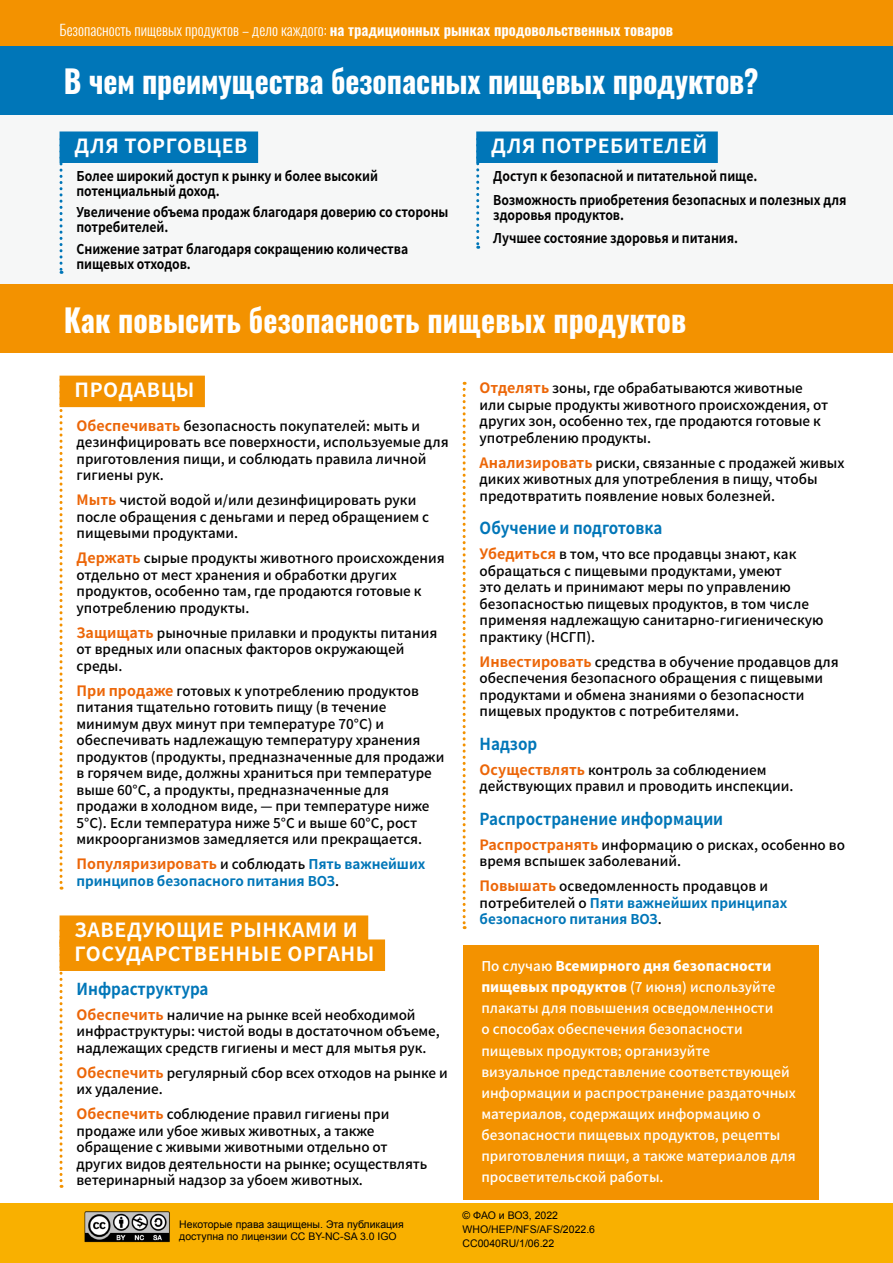
<style>
.page{position:relative;width:893px;height:1263px;background:#fff}
.page>*{position:absolute;margin:0;border:0;box-sizing:border-box;transform-origin:0 0}
.t1{font:700 31.5px "Oswald";letter-spacing:-.005em;color:#fff;scale:.95 1}
.t2{font:700 19.5px/24px "Noto Sans CJ Ksc";letter-spacing:.03em;color:#fff}
.t3{font:700 16.5px "Noto Sans CJ Ksc";color:#0076b8;scale:.92 1}
.t4{font:600 15px "Oswald";color:#fff}
.t5{font:700 14.25px "Noto Sans CJ Ksc";color:#ec6608}
.t6{font:500 13.5px/16.5px "Noto Sans CJ Ksc";color:#000}
.t7{font:500 13.5px/21px "Noto Sans CJ Ksc";color:#fff}
.t8{font:700 13.5px/15px "Noto Sans CJ Ksc";letter-spacing:-.005em;color:#000;scale:.9 1}
.t9{font:700 13.5px/16.5px "Noto Sans CJ Ksc";letter-spacing:-.005em;color:#0076b8}
.t10{font:900 13.5px "Noto Sans SC";color:#fff}
.t11{font:10.5px/12.6px "Arial";color:#000}
.s1{font-weight:300}
.s2{font-weight:700;font-size:14.25px;color:#ec6608}
.s3{font-weight:500;font-size:13.5px;color:#000}
.s4{font-size:13.5px;color:#0076b8}
.s5{font-weight:500;color:#000}
.s6{font-size:14.25px;color:#ec6608}
.s7{font-family:"Noto Sans CJ Ksc";font-weight:500}
.s8{font-family:"Noto Sans SC";font-weight:900}
</style>
<div class="page">
<div style="left:0;top:115px;width:893px;height:181px;background:#f6f7f7"></div>
<div style="left:0;top:0;width:893px;height:47px;background:#f39200"></div>
<div style="left:60px;top:376px;width:145px;height:31px;background:#f39200"></div>
<div style="left:60px;top:915px;width:308px;height:32px;background:#f39200"></div>
<div style="left:60px;top:939px;width:325px;height:32px;background:#f39200"></div>
<svg style="left:60px;top:407px;width:3px;height:483px"></svg>
<svg style="left:463px;top:382px;width:3px;height:547px"></svg>
<svg style="left:60px;top:971px;width:3px;height:217px"></svg>
<div style="left:60px;top:131px;width:198px;height:32px;background:#0076b8"></div>
<div style="left:476px;top:131px;width:242px;height:32px;background:#0076b8"></div>
<svg style="left:60px;top:163px;width:3px;height:111px"></svg>
<svg style="left:476px;top:138px;width:3px;height:111px"></svg>
<div style="left:0;top:47px;width:893px;height:68px;background:#0076b8"></div>
<div style="left:0;top:285px;width:893px;height:68px;background:#f39200"></div>
<div style="left:0;top:1203px;width:893px;height:60px;background:#f9b000"></div>
<div style="left:463px;top:945px;width:356px;height:254px;background:#f39200"></div>
<img style="left:84px;top:1211px;width:86px;height:31px">
<p class="t4" style="left:60px;top:22px;width:615px"><span class="s1">Безопасность пищевых продуктов – дело каждого:</span> на традиционных рынках продовольственных товаров</p>
<h1 class="t1" style="left:64px;top:65px;width:733px">В чем преимущества безопасных пищевых продуктов?</h1>
<h2 class="t2" style="left:75px;top:135px;width:174px">ДЛЯ ТОРГОВЦЕВ</h2>
<p class="t8" style="left:77px;top:169px;width:336px">Более широкий доступ к рынку и более высокий потенциальный доход.</p>
<p class="t8" style="left:77px;top:205px;width:415px">Увеличение объема продаж благодаря доверию со стороны потребителей.</p>
<p class="t8" style="left:77px;top:242px;width:370px">Снижение затрат благодаря сокращению количества пищевых отходов.</p>
<h2 class="t2" style="left:491px;top:135px;width:217px">ДЛЯ ПОТРЕБИТЕЛЕЙ</h2>
<p class="t8" style="left:493px;top:165px;width:394px;line-height:23.5px">Доступ к безопасной и питательной пище.<br>Возможность приобретения безопасных и полезных для</p>
<p class="t8" style="left:493px;top:203px;width:274px;line-height:23.5px">здоровья продуктов.<br>Лучшее состояние здоровья и питания.</p>
<h1 class="t1" style="left:64px;top:303px;width:657px">Как повысить безопасность пищевых продуктов</h1>
<h2 class="t2" style="left:75px;top:379px;width:121px">ПРОДАВЦЫ</h2>
<p class="t6" style="left:77px;top:418px;width:374px"><span class="s2">Обеспечивать</span> безопасность покупателей: мыть и дезинфицировать все поверхности, используемые для приготовления пищи, и соблюдать правила личной гигиены рук.</p>
<p class="t6" style="left:77px;top:492px;width:354px"><span class="s2">Мыть</span> чистой водой и/или дезинфицировать руки после обращения с деньгами и перед обращением с пищевыми продуктами.</p>
<p class="t6" style="left:77px;top:550px;width:370px"><span class="s2">Держать</span> сырые продукты животного происхождения отдельно от мест хранения и обработки других продуктов, особенно там, где продаются готовые к употреблению продукты.</p>
<p class="t6" style="left:77px;top:625px;width:362px"><span class="s2">Защищать</span> рыночные прилавки и продукты питания от вредных или опасных факторов окружающей среды.</p>
<p class="t6" style="left:77px;top:683px;width:369px"><span class="s2">При продаже</span> готовых к употреблению продуктов питания тщательно готовить пищу (в течение минимум двух минут при температуре 70°C) и обеспечивать надлежащую температуру хранения продуктов (продукты, предназначенные для продажи в горячем виде, должны храниться при температуре выше 60°C, а продукты, предназначенные для продажи в холодном виде, — при температуре ниже 5°C). Если температура ниже 5°С и выше 60°С, рост микроорганизмов замедляется или прекращается.</p>
<p class="t5" style="left:77px;top:856px;width:350px">Популяризировать <span class="s3">и соблюдать</span> <span class="s4">Пять важнейших</span></p>
<p class="t9" style="left:77px;top:873px;width:264px">принципов безопасного питания ВОЗ<span class="s5">.</span></p>
<h2 class="t2" style="left:75px;top:918px;width:301px">ЗАВЕДУЮЩИЕ РЫНКАМИ И<br>ГОСУДАРСТВЕННЫЕ ОРГАНЫ</h2>
<p class="t3" style="left:77px;top:979px;width:145px">Инфраструктура</p>
<p class="t6" style="left:77px;top:1007px;width:365px"><span class="s2">Обеспечить</span> наличие на рынке всей необходимой инфраструктуры: чистой воды в достаточном объеме, надлежащих средств гигиены и мест для мытья рук.</p>
<p class="t6" style="left:77px;top:1065px;width:373px"><span class="s2">Обеспечить</span> регулярный сбор всех отходов на рынке и их удаление.</p>
<p class="t6" style="left:77px;top:1106px;width:352px"><span class="s2">Обеспечить</span> соблюдение правил гигиены при продаже или убое живых животных, а также обращение с живыми животными отдельно от других видов деятельности на рынке; осуществлять ветеринарный надзор за убоем животных.</p>
<p class="t11" style="left:179px;top:1218px;width:226px">Hекоторые права защищены. Эта публикация доступна по лицензии CC BY-NC-SA 3.0 IGO</p>
<p class="t6" style="left:480px;top:380px;width:350px"><span class="s2">Отделять</span> зоны, где обрабатываются животные или сырые продукты животного происхождения, от других зон, особенно тех, где продаются готовые к употреблению продукты.</p>
<p class="t6" style="left:480px;top:455px;width:366px"><span class="s2">Анализировать</span> риски, связанные с продажей живых диких животных для употребления в пищу, чтобы предотвратить появление новых болезней.</p>
<p class="t3" style="left:480px;top:519px;width:200px">Обучение и подготовка</p>
<p class="t6" style="left:480px;top:546px;width:345px"><span class="s2">Убедиться</span> в том, что все продавцы знают, как обращаться с пищевыми продуктами, умеют<br>это делать и принимают меры по управлению безопасностью пищевых продуктов, в том числе применяя надлежащую санитарно-гигиеническую практику (НСГП).</p>
<p class="t6" style="left:480px;top:654px;width:361px"><span class="s2">Инвестировать</span> средства в обучение продавцов для обеспечения безопасного обращения с пищевыми продуктами и обмена знаниями о безопасности пищевых продуктов с потребителями.</p>
<p class="t3" style="left:480px;top:734px;width:64px">Надзор</p>
<p class="t6" style="left:480px;top:762px;width:315px"><span class="s2">Осуществлять</span> контроль за соблюдением действующих правил и проводить инспекции.</p>
<p class="t3" style="left:480px;top:809px;width:266px">Распространение информации</p>
<p class="t6" style="left:480px;top:837px;width:367px"><span class="s2">Распространять</span> информацию о рисках, особенно во время вспышек заболеваний.</p>
<p class="t9" style="left:480px;top:878px;width:309px"><span class="s6">Повышать</span> <span class="s5">осведомленность продавцов и потребителей о</span> Пяти важнейших принципах безопасного питания ВОЗ<span class="s5">.</span></p>
<p class="t10" style="left:481px;top:959px;width:292px"><span class="s7">По случаю</span> Всемирного дня безопасности</p>
<p class="t7" style="left:481px;top:977px;width:316px"><span class="s8">пищевых продуктов</span> (7 июня) используйте плакаты для повышения осведомленности<br>о способах обеспечения безопасности пищевых продуктов; организуйте<br>визуальное представление соответствующей информации и распространение раздаточных материалов, содержащих информацию о безопасности пищевых продуктов, рецепты приготовления пищи, а также материалов для просветительской работы.</p>
<p class="t11" style="left:463px;top:1209px;width:97px">© ФАО и ВОЗ, 2022</p>
<p class="t11" style="left:463px;top:1237px;width:93px">CC0040RU/1/06.22</p>
<p class="t11" style="left:463px;top:1223px;width:134px">WHO/HEP/NFS/AFS/2022.6</p>
</div>
